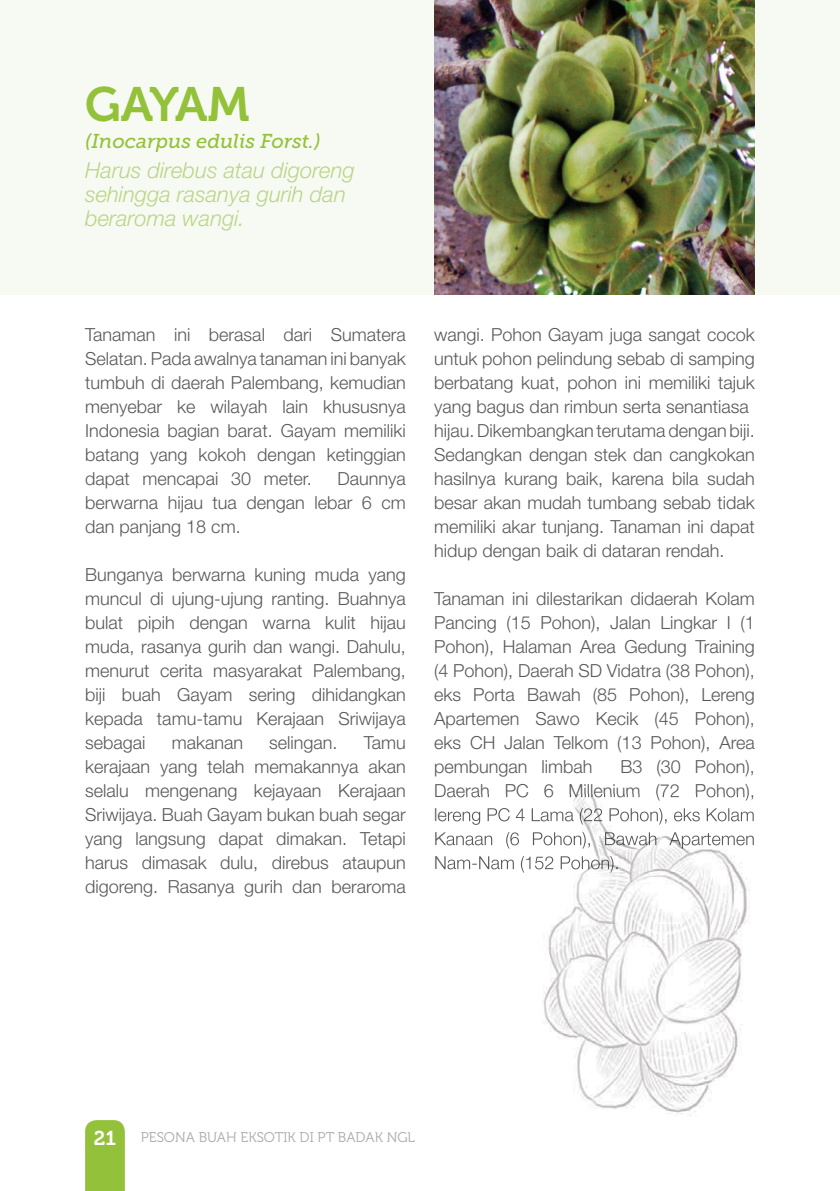
<style>
.page{position:relative;width:840px;height:1191px;background:#fff}
.page>*{position:absolute;margin:0;border:0;box-sizing:border-box;transform-origin:0 0}
.t1{font:48px "Museo 700";letter-spacing:-.04em;color:#93c139}
.t2{font:italic 300 22px/24px "Helvetica Neue";color:#bad585}
.t3{font:italic 20px "Museo Slab 500";color:#93c139}
.t4{font:300 18px/24px "Helvetica Neue";color:#57585a;text-align:justify}
.t5{font:14px "Museo 300";color:#a8a9ad}
.s1{font-family:"Museo 700";font-size:20px;color:#fff}
</style>
<div class="page">
<div style="left:0;top:0;width:839px;height:295px;background:#f7faf3"></div>
<svg style="left:85px;top:1120px;width:40px;height:71px;background:#95c23e"></svg>
<img style="left:434px;top:0;width:320px;height:295px">
<hr style="left:839px;top:0;width:1px;height:295px;background:#fcf9f0">
<img style="left:508px;top:800px;width:240px;height:317px">
<img style="left:442px;top:794px;width:312px;height:6px">
<img style="left:442px;top:808px;width:312px;height:17px">
<img style="left:442px;top:832px;width:312px;height:16px">
<img style="left:442px;top:856px;width:175px;height:16px">
<h1 class="t1" style="left:85px;top:78px;width:166px">GAYAM</h1>
<p class="t3" style="left:85px;top:130px;width:237px">(Inocarpus edulis Forst.)</p>
<p class="t2" style="left:85px;top:158px;width:271px">Harus direbus atau digoreng sehingga rasanya gurih dan beraroma wangi.</p>
<p class="t4" style="left:85px;top:322px;width:322px">Tanaman ini berasal dari Sumatera Selatan. Pada awalnya tanaman ini banyak tumbuh di daerah Palembang, kemudian menyebar ke wilayah lain khususnya Indonesia bagian barat. Gayam memiliki batang yang kokoh dengan ketinggian dapat mencapai 30 meter.</p>
<p class="t4" style="left:85px;top:466px;width:322px;text-indent:252px">Daunnya berwarna hijau tua dengan lebar 6 cm dan panjang 18 cm.</p>
<p class="t4" style="left:85px;top:562px;width:322px">Bunganya berwarna kuning muda yang muncul di ujung-ujung ranting. Buahnya bulat pipih dengan warna kulit hijau muda, rasanya gurih dan wangi. Dahulu, menurut cerita masyarakat Palembang, biji buah Gayam sering dihidangkan kepada tamu-tamu Kerajaan Sriwijaya sebagai</p>
<p class="t4" style="left:85px;top:730px;width:322px;text-indent:278px">Tamu kerajaan yang telah memakannya akan selalu mengenang kejayaan Kerajaan Sriwijaya. Buah Gayam bukan buah segar yang langsung dapat dimakan. Tetapi harus dimasak dulu, direbus ataupun digoreng. Rasanya gurih dan beraroma</p>
<p class="t4" style="left:171px;top:730px;width:73px">makanan</p>
<p class="t4" style="left:269px;top:730px;width:70px">selingan.</p>
<p class="t4" style="left:434px;top:322px;width:322px;text-align:left">wangi. Pohon Gayam juga sangat cocok untuk pohon pelindung sebab di samping berbatang kuat, pohon ini memiliki tajuk yang bagus dan rimbun serta senantiasa hijau. Dikembangkan terutama dengan biji.<br>Sedangkan dengan stek dan cangkokan hasilnya kurang baik, karena bila sudah besar akan mudah tumbang sebab tidak memiliki akar tunjang. Tanaman ini dapat hidup dengan baik di dataran rendah.</p>
<p class="t4" style="left:434px;top:586px;width:322px">Tanaman ini dilestarikan didaerah Kolam Pancing (15 Pohon), Jalan Lingkar I (1<br>Pohon), Halaman Area Gedung Training (4 Pohon), Daerah SD Vidatra (38 Pohon), eks Porta Bawah (85 Pohon), Lereng Apartemen Sawo Kecik (45 Pohon), eks CH Jalan Telkom (13 Pohon), Area pembungan limbah</p>
<p class="t4" style="left:434px;top:754px;width:322px;text-align:right">B3 (30 Pohon),<br>Daerah PC 6 Millenium (72 Pohon),</p>
<p class="t5" style="left:94px;top:1129px;width:322px"><span class="s1">21</span> PESONA BUAH EKSOTIK DI PT BADAK NGL</p>
</div>
